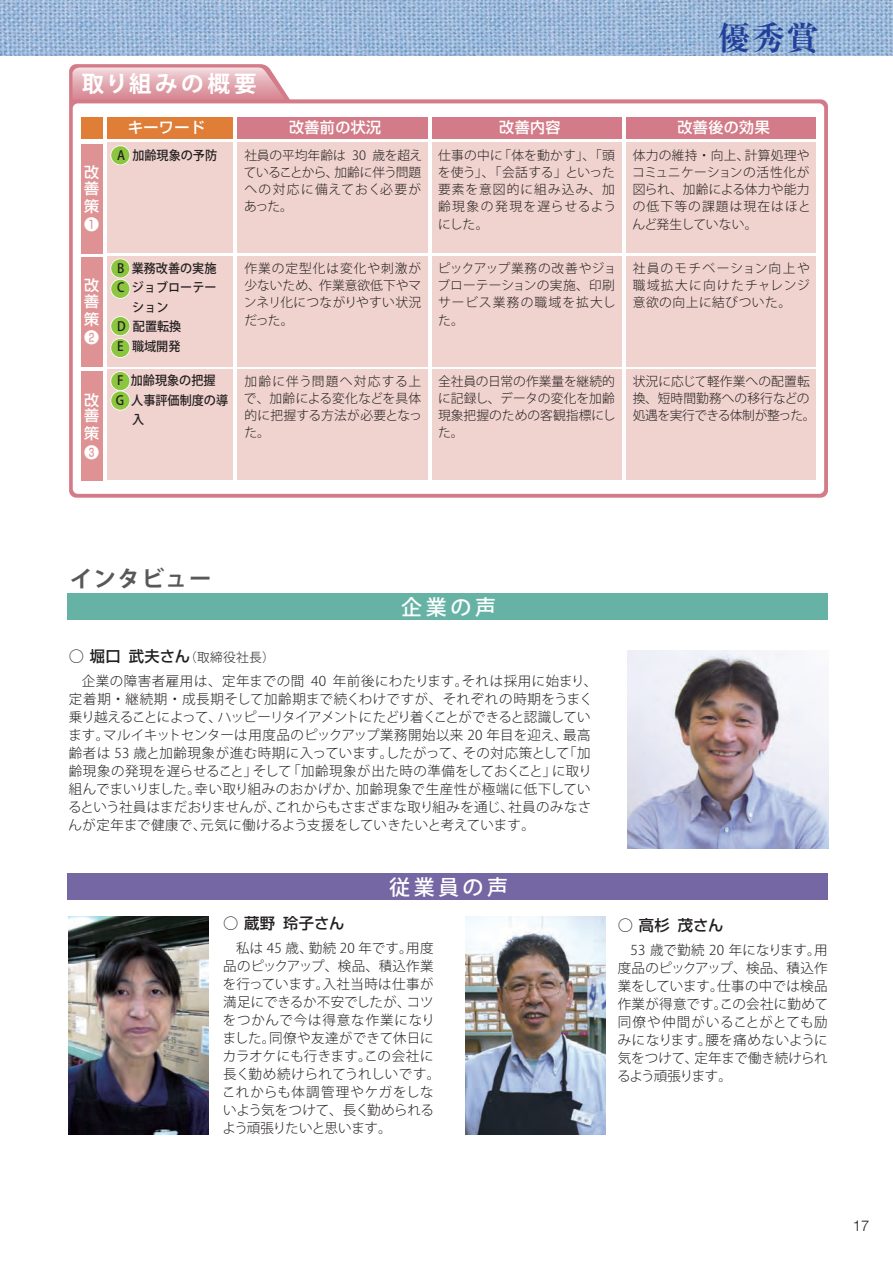
<style>
.page{position:relative;width:893px;height:1263px;background:#fff}
.page>*{position:absolute;margin:0;border:0;box-sizing:border-box;transform-origin:0 0}
.t1{font:700 33px "Ryumin Pro";color:#223f99}
.t2{font:700 22.5px "Koz Go Pro";letter-spacing:.16em;color:#fff}
.t3{font:700 22.5px "Koz Go Pro";letter-spacing:.07em;color:#57585a}
.t4{font:500 21px "Koz Go Pro";letter-spacing:.17em;color:#fff}
.t5{font:500 15.3px "Shin Go Pro";letter-spacing:.02em;color:#231f20}
.t6{font:500 15px/15.5px "Shin Go Pro";letter-spacing:.03em;color:#fff}
.t7{font:300 15px "Helvetica Neue";color:#231f20}
.t8{font:300 13.5px/18px "Koz Go Pro";letter-spacing:.015em;color:#231f20}
.t9{font:300 12.75px/17.2px "Koz Go Pro";letter-spacing:.01em;color:#231f20;text-align:justify}
.t10{font:500 12.75px "Koz Go Pro";color:#231f20;scale:.95 1}
.s1{font-family:"Koz Go Pro";font-weight:300;font-size:12.75px}
</style>
<div class="page">
<img style="left:0;top:0;width:893px;height:55px">
<div style="left:67px;top:594px;width:761px;height:26px;background:#66b3a6"></div>
<div style="left:67px;top:873px;width:761px;height:27px;background:#7567a4"></div>
<svg style="left:69px;top:64px;width:759px;height:434px"></svg>
<div style="left:73px;top:103px;width:751px;height:391px;background:#fff;border-radius:5px"></div>
<svg style="left:72px;top:68px;width:213px;height:32px;background:#e3acb4"></svg>
<div style="left:107px;top:143px;width:126px;height:110px;background:#f0d3ce"></div>
<div style="left:237px;top:143px;width:190px;height:110px;background:#f0d3ce"></div>
<div style="left:626px;top:143px;width:190px;height:110px;background:#f0d3ce"></div>
<div style="left:432px;top:143px;width:190px;height:110px;background:#f0d3ce"></div>
<div style="left:107px;top:256px;width:126px;height:111px;background:#f0d3ce"></div>
<div style="left:237px;top:256px;width:190px;height:111px;background:#f0d3ce"></div>
<div style="left:626px;top:256px;width:190px;height:111px;background:#f0d3ce"></div>
<div style="left:432px;top:256px;width:190px;height:111px;background:#f0d3ce"></div>
<div style="left:107px;top:370px;width:126px;height:110px;background:#f0d3ce"></div>
<div style="left:237px;top:370px;width:190px;height:110px;background:#f0d3ce"></div>
<div style="left:626px;top:370px;width:190px;height:110px;background:#f0d3ce"></div>
<div style="left:432px;top:370px;width:190px;height:110px;background:#f0d3ce"></div>
<div style="left:107px;top:117px;width:126px;height:21px;background:#e07e37"></div>
<div style="left:82px;top:144px;width:21px;height:109px;background:#df9293"></div>
<div style="left:82px;top:117px;width:21px;height:22px;background:#e07e37"></div>
<div style="left:237px;top:117px;width:190px;height:21px;background:#d37b88"></div>
<div style="left:626px;top:117px;width:190px;height:21px;background:#d37b88"></div>
<div style="left:432px;top:117px;width:190px;height:21px;background:#d37b88"></div>
<div style="left:82px;top:257px;width:21px;height:110px;background:#df9293"></div>
<div style="left:82px;top:371px;width:21px;height:109px;background:#df9293"></div>
<img style="left:68px;top:916px;width:141px;height:218px">
<img style="left:465px;top:916px;width:141px;height:218px">
<img style="left:627px;top:650px;width:201px;height:199px">
<div style="left:110px;top:145px;width:20px;height:20px;border:2px solid #fff;border-radius:50%"></div>
<div style="left:111px;top:146px;width:19px;height:18px;background:#8bc63e;border-radius:50%"></div>
<div style="left:110px;top:258px;width:20px;height:20px;border:2px solid #fff;border-radius:50%"></div>
<div style="left:111px;top:259px;width:19px;height:18px;background:#8bc63e;border-radius:50%"></div>
<div style="left:110px;top:279px;width:20px;height:20px;border:2px solid #fff;border-radius:50%"></div>
<div style="left:111px;top:280px;width:19px;height:18px;background:#8bc63e;border-radius:50%"></div>
<div style="left:110px;top:316px;width:20px;height:20px;border:2px solid #fff;border-radius:50%"></div>
<div style="left:111px;top:317px;width:19px;height:18px;background:#8bc63e;border-radius:50%"></div>
<div style="left:110px;top:338px;width:20px;height:20px;border:2px solid #fff;border-radius:50%"></div>
<div style="left:111px;top:339px;width:19px;height:18px;background:#8bc63e;border-radius:50%"></div>
<div style="left:110px;top:371px;width:20px;height:20px;border:2px solid #fff;border-radius:50%"></div>
<div style="left:111px;top:372px;width:19px;height:18px;background:#8bc63e;border-radius:50%"></div>
<div style="left:110px;top:391px;width:20px;height:19px;border:2px solid #fff;border-radius:50%"></div>
<div style="left:111px;top:391px;width:19px;height:19px;background:#8bc63e;border-radius:50%"></div>
<h2 class="t2" style="left:82px;top:69px;width:176px">取り組みの概要</h2>
<h1 class="t1" style="left:718px;top:12px;width:102px">優秀賞</h1>
<p class="t6" style="left:84px;top:163px;width:16px">改善</p>
<p class="t6" style="left:84px;top:195px;width:16px;line-height:18.1px">策<br>❶</p>
<p class="t6" style="left:84px;top:276px;width:16px">改善</p>
<p class="t6" style="left:84px;top:308px;width:16px;line-height:18.1px">策<br>❷</p>
<p class="t6" style="left:84px;top:391px;width:16px">改善</p>
<p class="t6" style="left:84px;top:423px;width:16px;line-height:18.1px">策<br>❸</p>
<p class="t6" style="left:128px;top:118px;width:78px">キーワード</p>
<p class="t6" style="left:289px;top:118px;width:94px">改善前の状況</p>
<p class="t6" style="left:499px;top:118px;width:63px">改善内容</p>
<p class="t6" style="left:677px;top:118px;width:94px">改善後の効果</p>
<p class="t9" style="left:244px;top:146px;width:180px">社員の平均年齢は 30 歳を超えていることから、加齢に伴う問題への対応に備えておく必要があった。</p>
<p class="t9" style="left:438px;top:146px;width:180px">仕事の中に「体を動かす」、「頭を使う」、「会話する」といった要素を意図的に組み込み、加齢現象の発現を遅らせるようにした。</p>
<p class="t9" style="left:632px;top:146px;width:180px">体力の維持・向上、計算処理やコミュニケーションの活性化が図られ、加齢による体力や能力の低下等の課題は現在はほとんど発生していない。</p>
<p class="t9" style="left:244px;top:260px;width:179px">作業の定型化は変化や刺激が少ないため、作業意欲低下やマンネリ化につながりやすい状況だった。</p>
<p class="t9" style="left:437px;top:260px;width:180px">ピックアップ業務の改善やジョブローテーションの実施、印刷サービス業務の職域を拡大した。</p>
<p class="t9" style="left:633px;top:260px;width:179px">社員のモチベーション向上や職域拡大に向けたチャレンジ意欲の向上に結びついた。</p>
<p class="t10" style="left:117px;top:147px;width:107px">A 加齢現象の予防</p>
<p class="t10" style="left:117px;top:260px;width:106px">B 業務改善の実施</p>
<p class="t10" style="left:117px;top:280px;width:106px">C ジョブローテー</p>
<p class="t10" style="left:132px;top:299px;width:40px">ション</p>
<p class="t10" style="left:117px;top:319px;width:69px">D 配置転換</p>
<p class="t10" style="left:117px;top:338px;width:68px">E 職域開発</p>
<p class="t10" style="left:117px;top:373px;width:105px">F 加齢現象の把握</p>
<p class="t10" style="left:116px;top:392px;width:120px">G 人事評価制度の導</p>
<p class="t10" style="left:132px;top:412px;width:14px">入</p>
<p class="t9" style="left:244px;top:372px;width:180px">加齢に伴う問題へ対応する上で、加齢による変化などを具体的に把握する方法が必要となった。</p>
<p class="t9" style="left:438px;top:372px;width:179px">全社員の日常の作業量を継続的に記録し、データの変化を加齢現象把握のための客観指標にした。</p>
<p class="t9" style="left:633px;top:372px;width:184px;text-align:left">状況に応じて軽作業への配置転換、短時間勤務への移行などの処遇を実行できる体制が整った。</p>
<h2 class="t3" style="left:70px;top:564px;width:143px">インタビュー</h2>
<h3 class="t4" style="left:401px;top:593px;width:96px">企業の声</h3>
<p class="t5" style="left:69px;top:643px;width:207px">○ 堀口武夫さん<span class="s1">（取締役社長）</span></p>
<p class="t8" style="left:68px;top:672px;width:531px;text-indent:14px">企業の障害者雇用は、定年までの間 40 年前後にわたります。それは採用に始まり、定着期・継続期・成長期そして加齢期まで続くわけですが、それぞれの時期をうまく乗り越えることによって、ハッピーリタイアメントにたどり着くことができると認識しています。マルイキットセンターは用度品のピックアップ業務開始以来 20 年目を迎え、最高齢者は 53 歳と加齢現象が進む時期に入っています。したがって、その対応策として「加齢現象の発現を遅らせること」そして「加齢現象が出た時の準備をしておくこと」に取り組んでまいりました。幸い取り組みのおかげか、加齢現象で生産性が極端に低下しているという社員はまだおりませんが、これからもさまざまな取り組みを通じ、社員のみなさんが定年まで健康で、元気に働けるよう支援をしていきたいと考えています。</p>
<h3 class="t4" style="left:389px;top:873px;width:120px">従業員の声</h3>
<p class="t5" style="left:223px;top:910px;width:123px">○ 蔵野玲子さん</p>
<p class="t8" style="left:222px;top:939px;width:220px;text-indent:14px">私は 45 歳、勤続 20 年です。用度品のピックアップ、検品、積込作業を行っています。入社当時は仕事が満足にできるか不安でしたが、コツをつかんで今は得意な作業になりました。同僚や友達ができて休日にカラオケにも行きます。この会社に長く勤め続けられてうれしいです。これからも体調管理やケガをしないよう気をつけて、長く勤められるよう頑張りたいと思います。</p>
<p class="t5" style="left:618px;top:912px;width:107px">○ 高杉茂さん</p>
<p class="t8" style="left:617px;top:941px;width:213px;text-align:justify;text-indent:14px">53 歳で勤続 20 年になります。用度品のピックアップ、検品、積込作業をしています。仕事の中では検品作業が得意です。この会社に勤めて同僚や仲間がいることがとても励みになります。腰を痛めないように気をつけて、定年まで働き続けられるよう頑張ります。</p>
<p class="t7" style="left:853px;top:1216px;width:9px">17</p>
</div>
